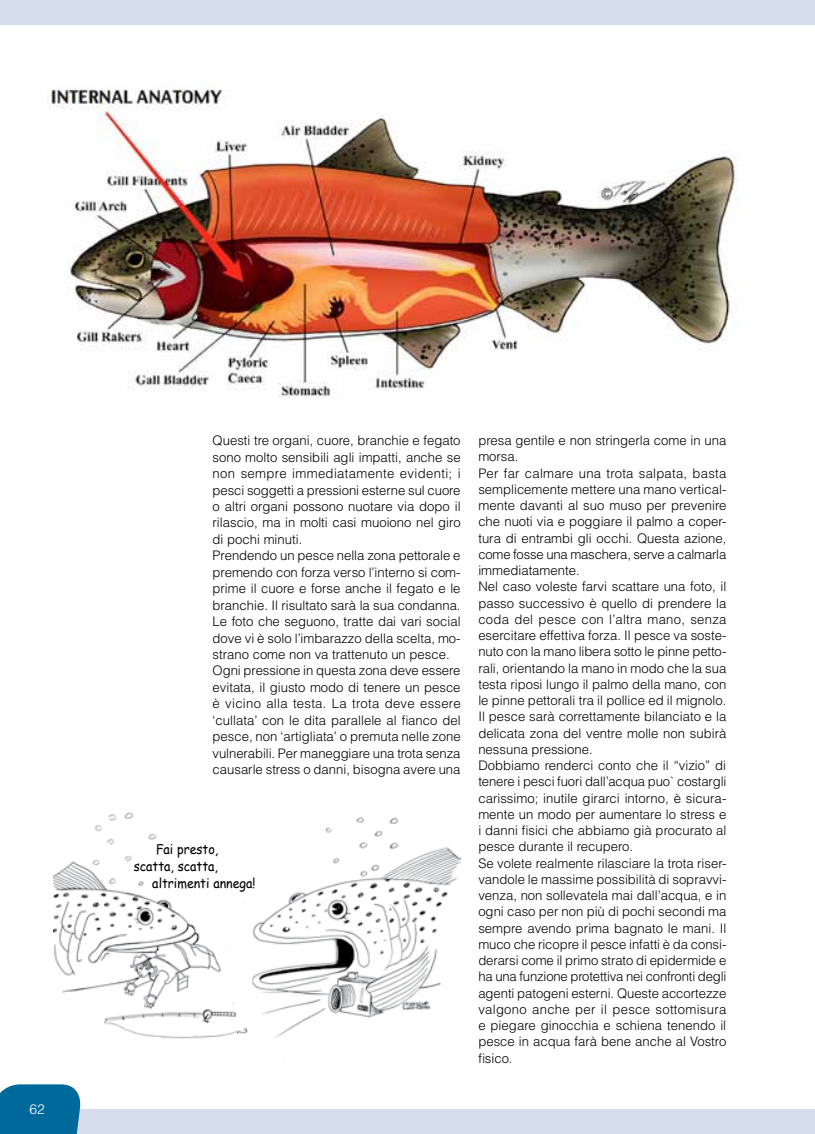
<style>
.page{position:relative;width:815px;height:1134px;background:#fff}
.page>*{position:absolute;margin:0;border:0;box-sizing:border-box;transform-origin:0 0}
.t1{font:300 13.75px "Helvetica LT Std";color:#fff}
.t2{font:13.38px "Comic Sans MS";color:#000;scale:.93 1}
.t3{font:300 13.12px/16.2px "Helvetica LT Std";color:#000}
</style>
<div class="page">
<div style="left:0;top:1109px;width:815px;height:25px;background:#d4dde9"></div>
<div style="left:0;top:0;width:815px;height:25px;background:#d4dde9"></div>
<svg style="left:0;top:1084px;width:81px;height:50px"></svg>
<img style="left:53px;top:812px;width:408px;height:227px">
<img style="left:47px;top:89px;width:691px;height:309px">
<p class="t1" style="left:30px;top:1101px;width:17px">62</p>
<p class="t3" style="left:213px;top:432px;width:250px">Questi tre organi, cuore, branchie e fegato sono molto sensibili agli impatti, anche se non sempre immediatamente evidenti; i pesci soggetti a pressioni esterne sul cuore o altri organi possono nuotare via dopo il rilascio, ma in molti casi muoiono nel giro di pochi minuti.<br>Prendendo un pesce nella zona pettorale e premendo con forza verso l’interno si com&shy;prime il cuore e forse anche il fegato e le branchie. Il risultato sarà la sua condanna.<br>Le foto che seguono, tratte dai vari social dove vi è solo l’imbarazzo della scelta, mo&shy;strano come non va trattenuto un pesce.<br>Ogni pressione in questa zona deve essere evitata, il giusto modo di tenere un pesce è vicino alla testa. La trota deve essere ‘cullata’ con le dita parallele al fianco del pesce, non ‘artigliata’ o premuta nelle zone vulnerabili. Per maneggiare una trota senza causarle stress o danni, bisogna avere una</p>
<p class="t3" style="left:478px;top:432px;width:250px">presa gentile e non stringerla come in una morsa.<br>Per far calmare una trota salpata, basta semplicemente mettere una mano vertical&shy;mente davanti al suo muso per prevenire che nuoti via e poggiare il palmo a coper&shy;tura di entrambi gli occhi. Questa azione, come fosse una maschera, serve a calmarla immediatamente.<br>Nel caso voleste farvi scattare una foto, il passo successivo è quello di prendere la coda del pesce con l’altra mano, senza esercitare effettiva forza. Il pesce va soste&shy;nuto con la mano libera sotto le pinne petto&shy;rali, orientando la mano in modo che la sua testa riposi lungo il palmo della mano, con le pinne pettorali tra il pollice ed il mignolo.<br>Il pesce sarà correttamente bilanciato e la delicata zona del ventre molle non subirà nessuna pressione.<br>Dobbiamo renderci conto che il “vizio” di tenere i pesci fuori dall’acqua puo` costargli carissimo; inutile girarci intorno, è sicura&shy;mente un modo per aumentare lo stress e i danni fisici che abbiamo già procurato al pesce durante il recupero.<br>Se volete realmente rilasciare la trota riser&shy;vandole le massime possibilità di sopravvi&shy;venza, non sollevatela mai dall’acqua, e in ogni caso per non più di pochi secondi ma sempre avendo prima bagnato le mani. Il muco che ricopre il pesce infatti è da consi&shy;derarsi come il primo strato di epidermide e ha una funzione protettiva nei confronti degli agenti patogeni esterni. Queste accortezze valgono anche per il pesce sottomisura e piegare ginocchia e schiena tenendo il pesce in acqua farà bene anche al Vostro fisico.</p>
<p class="t2" style="left:156px;top:839px;width:69px">Fai presto,</p>
<p class="t2" style="left:134px;top:856px;width:92px">scatta, scatta,</p>
<p class="t2" style="left:152px;top:873px;width:112px">altrimenti annega!</p>
</div>
